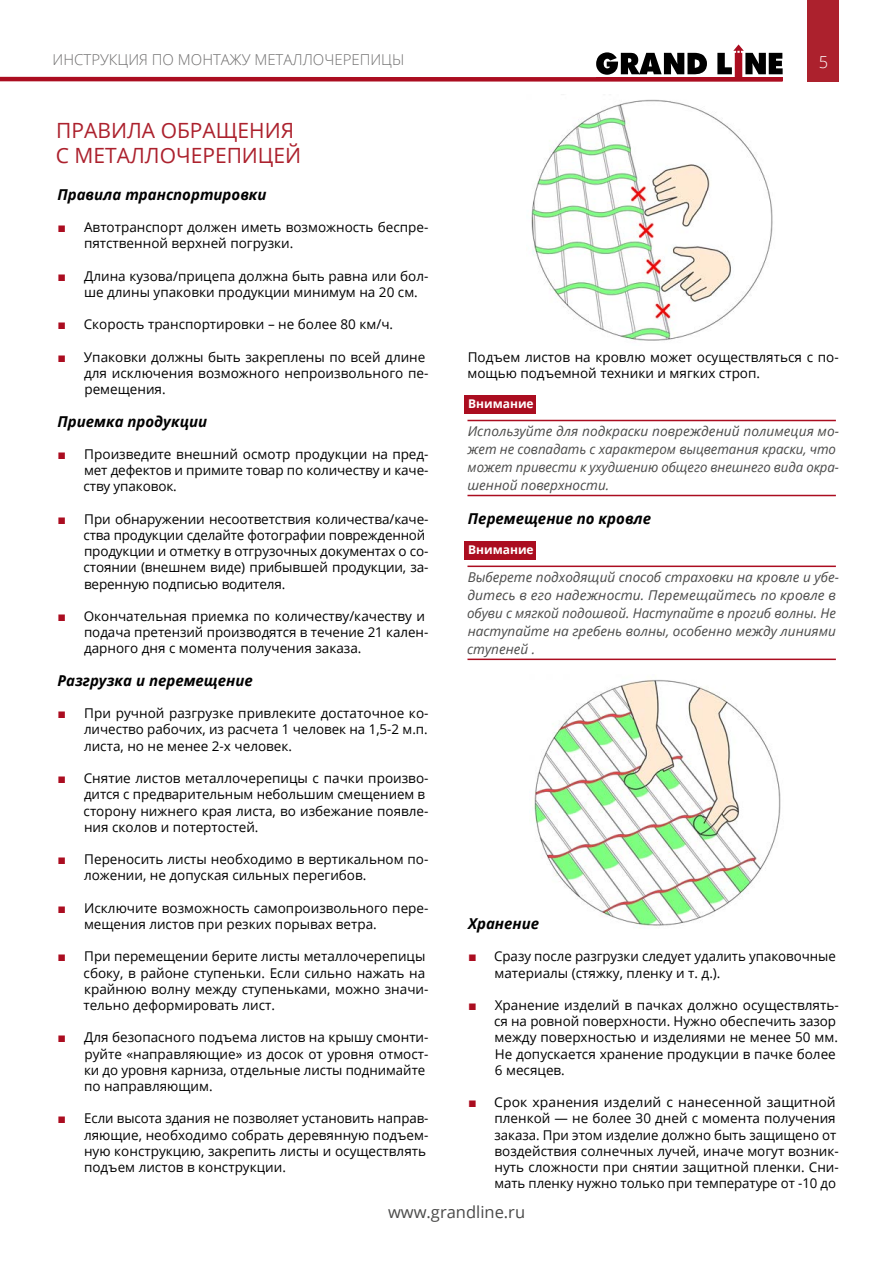
<style>
.page{position:relative;width:893px;height:1263px;background:#fff}
.page>*{position:absolute;margin:0;border:0;box-sizing:border-box;transform-origin:0 0}
.t1{font:21px/25.2px "Open Sans";color:#ac212d}
.t2{font:16.5px "Open Sans";color:#4a4a49}
.t3{font:300 16.5px "Open Sans";color:#fff}
.t4{font:italic 700 15px "Open Sans";color:#000}
.t5{font:300 15px "Open Sans";color:#706f6f}
.t6{font:13.5px/16.2px "Open Sans";color:#000}
.t7{font:italic 13.5px/18px "Open Sans";color:#4a4a49}
.t8{font:700 12px "Open Sans";color:#fff}
</style>
<div class="page">
<div style="left:808px;top:0;width:31px;height:81px;background:#ac212d"></div>
<svg style="left:0;top:45px;width:783px;height:37px"></svg>
<img style="left:534px;top:679px;width:247px;height:250px">
<div style="left:464px;top:396px;width:72px;height:18px;background:#ab0d20"></div>
<hr style="left:467px;top:420px;width:369px;height:1px;background:#ab0d20">
<hr style="left:467px;top:495px;width:369px;height:1px;background:#ab0d20">
<div style="left:464px;top:541px;width:72px;height:18px;background:#ab0d20"></div>
<hr style="left:467px;top:566px;width:369px;height:1px;background:#ab0d20">
<hr style="left:467px;top:659px;width:369px;height:1px;background:#ab0d20">
<img style="left:531px;top:99px;width:242px;height:242px">
<p class="t5" style="left:53px;top:50px;width:353px">ИНСТРУКЦИЯ ПО МОНТАЖУ МЕТАЛЛОЧЕРЕПИЦЫ</p>
<p class="t3" style="left:819px;top:51px;width:11px">5</p>
<h1 class="t1" style="left:56px;top:117px;width:247px">ПРАВИЛА ОБРАЩЕНИЯ<br>С МЕТАЛЛОЧЕРЕПИЦЕЙ</h1>
<p class="t4" style="left:57px;top:184px;width:211px">Правила транспортировки</p>
<p class="t6" style="left:84px;top:219px;width:346px">Автотранспорт должен иметь возможность беспре&shy;пятственной верхней погрузки.</p>
<p class="t6" style="left:84px;top:267px;width:346px">Длина кузова/прицепа должна быть равна или бол&shy;ше длины упаковки продукции минимум на 20 см.</p>
<p class="t6" style="left:84px;top:316px;width:311px">Скорость транспортировки – не более 80 км/ч.</p>
<p class="t6" style="left:84px;top:348px;width:346px">Упаковки должны быть закреплены по всей длине для исключения возможного непроизвольного пе&shy;ремещения.</p>
<p class="t4" style="left:57px;top:411px;width:151px">Приемка продукции</p>
<p class="t6" style="left:84px;top:446px;width:346px;text-align:justify">Произведите внешний осмотр продукции на пред&shy;мет дефектов и примите товар по количеству и каче&shy;ству упаковок.</p>
<p class="t6" style="left:84px;top:510px;width:346px">При обнаружении несоответствия количества/каче&shy;ства продукции сделайте фотографии поврежденной продукции и отметку в отгрузочных документах о со&shy;стоянии (внешнем виде) прибывшей продукции, за&shy;веренную подписью водителя.</p>
<p class="t6" style="left:84px;top:608px;width:346px">Окончательная приемка по количеству/качеству и подача претензий производятся в течение 21 кален&shy;дарного дня с момента получения заказа.</p>
<p class="t4" style="left:57px;top:670px;width:197px">Разгрузка и перемещение</p>
<p class="t6" style="left:84px;top:705px;width:346px;text-align:justify">При ручной разгрузке привлеките достаточное ко&shy;личество рабочих, из расчета 1 человек на 1,5-2 м.п. листа, но не менее 2-х человек.</p>
<p class="t6" style="left:84px;top:770px;width:346px">Снятие листов металлочерепицы с пачки произво&shy;дится с предварительным небольшим смещением в сторону нижнего края листа, во избежание появле&shy;ния сколов и потертостей.</p>
<p class="t6" style="left:84px;top:851px;width:346px">Переносить листы необходимо в вертикальном по&shy;ложении, не допуская сильных перегибов.</p>
<p class="t6" style="left:84px;top:899px;width:346px">Исключите возможность самопроизвольного пере&shy;мещения листов при резких порывах ветра.</p>
<p class="t6" style="left:83px;top:948px;width:347px">При перемещении берите листы металлочерепицы сбоку, в районе ступеньки. Если сильно нажать на крайнюю волну между ступеньками, можно значи&shy;тельно деформировать лист.</p>
<p class="t6" style="left:84px;top:1029px;width:346px">Для безопасного подъема листов на крышу смонти&shy;руйте «направляющие» из досок от уровня отмост&shy;ки до уровня карниза, отдельные листы поднимайте по направляющим.</p>
<p class="t6" style="left:84px;top:1110px;width:346px">Если высота здания не позволяет установить направ&shy;ляющие, необходимо собрать деревянную подъем&shy;ную конструкцию, закрепить листы и осуществлять подъем листов в конструкции.</p>
<p class="t6" style="left:467px;top:348px;width:373px">Подъем листов на кровлю может осуществляться с по&shy;мощью подъемной техники и мягких строп.</p>
<p class="t8" style="left:468px;top:395px;width:67px">Внимание</p>
<p class="t7" style="left:467px;top:422px;width:373px">Используйте для подкраски повреждений полимеция мо&shy;жет не совпадать с характером выцветания краски, что может привести к ухудшению общего внешнего вида окра&shy;шенной поверхности.</p>
<p class="t4" style="left:468px;top:508px;width:185px">Перемещение по кровле</p>
<p class="t8" style="left:468px;top:541px;width:67px">Внимание</p>
<p class="t7" style="left:467px;top:568px;width:373px">Выберете подходящий способ страховки на кровле и убе&shy;дитесь в его надежности. Перемещайтесь по кровле в обуви с мягкой подошвой. Наступайте в прогиб волны. Не наступайте на гребень волны, особенно между линиями ступеней .</p>
<p class="t4" style="left:468px;top:913px;width:73px">Хранение</p>
<p class="t6" style="left:494px;top:948px;width:343px">Сразу после разгрузки следует удалить упаковочные материалы (стяжку, пленку и т. д.).</p>
<p class="t6" style="left:494px;top:996px;width:346px">Хранение изделий в пачках должно осуществлять&shy;ся на ровной поверхности. Нужно обеспечить зазор между поверхностью и изделиями не менее 50 мм.<br>Не допускается хранение продукции в пачке более 6 месяцев.</p>
<p class="t6" style="left:494px;top:1094px;width:346px">Срок хранения изделий с нанесенной защитной пленкой — не более 30 дней с момента получения заказа. При этом изделие должно быть защищено от воздействия солнечных лучей, иначе могут возник&shy;нуть сложности при снятии защитной пленки. Сни&shy;мать пленку нужно только при температуре от -10 до</p>
<p class="t2" style="left:388px;top:1201px;width:139px">www.grandline.ru</p>
</div>
